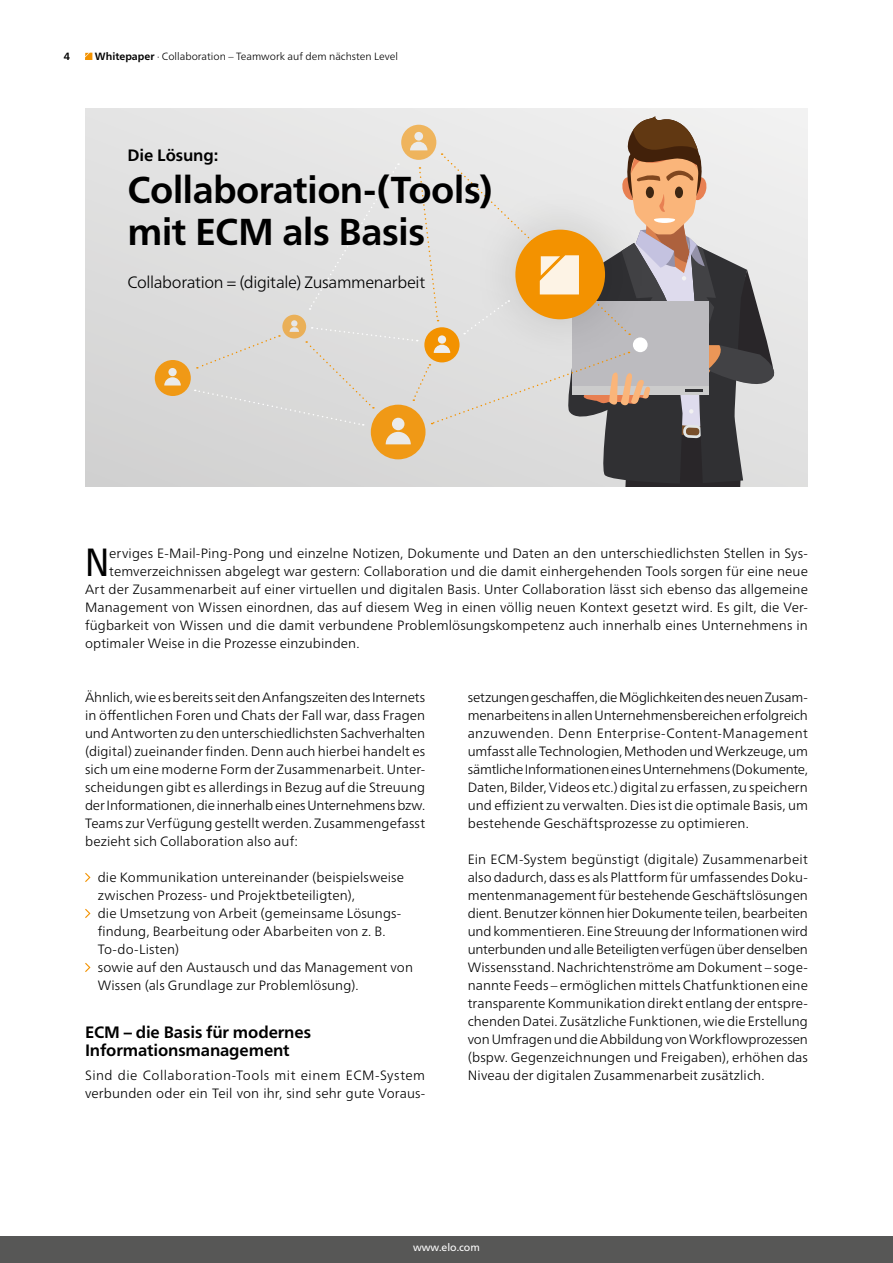
<style>
.page{position:relative;width:893px;height:1263px;background:#fff}
.page>*{position:absolute;margin:0;border:0;box-sizing:border-box;transform-origin:0 0}
.t1{font:condensed 39.3px "Frutiger Neue LTW1 G";color:#000}
.t2{font:700 37.5px/42px "Frutiger Neue LTW1 G";letter-spacing:-.015em;color:#000}
.t3{font:700 16.5px/18px "Frutiger Neue LTW1 G";letter-spacing:-.01em;color:#000}
.t4{font:300 16.5px "Frutiger Neue LTW1 G";letter-spacing:-.025em;color:#000}
.t5{font:300 13.5px/18px "Frutiger Neue LTW1 G";letter-spacing:.01em;color:#000;text-align:justify}
.t6{font:300 10.5px "Frutiger Neue LTW1 G";color:#000}
.t7{font:10.5px "Frutiger Neue LTW1 G";color:#fff}
.t8{font:700 10.5px "Frutiger Neue LTW1 G";color:#000}
.s1{font-weight:700}
</style>
<div class="page">
<div style="left:85px;top:108px;width:723px;height:378px;background:linear-gradient(to bottom,#e8e8e7,#d3d3d3)"></div>
<svg style="left:155px;top:360px;width:36px;height:36px"></svg>
<div style="left:168px;top:368px;width:9px;height:8px;background:#ededed;border-radius:50%"></div>
<svg style="left:164px;top:377px;width:17px;height:8px"></svg>
<svg style="left:85px;top:872px;width:6px;height:10px"></svg>
<svg style="left:85px;top:908px;width:6px;height:10px"></svg>
<svg style="left:85px;top:962px;width:6px;height:10px"></svg>
<svg style="left:85px;top:53px;width:7px;height:7px"></svg>
<div style="left:0;top:1236px;width:893px;height:27px;background:#575756"></div>
<svg style="left:195px;top:116px;width:591px;height:370px;background:#cdc6bf"></svg>
<p class="t8" style="left:64px;top:50px;width:8px">4</p>
<p class="t6" style="left:95px;top:50px;width:305px"><span class="s1">Whitepaper</span> · Collaboration – Teamwork auf dem nächsten Level</p>
<p class="t3" style="left:128px;top:147px;width:92px">Die Lösung:</p>
<h2 class="t2" style="left:128px;top:169px;width:366px">Collaboration-(Tools) mit ECM als Basis</h2>
<p class="t4" style="left:128px;top:272px;width:299px">Collaboration = (digitale) Zusammenarbeit</p>
<h1 class="t1" style="left:85px;top:539px;width:26px">N</h1>
<p class="t5" style="left:109px;top:544px;width:700px">erviges E-Mail-Ping-Pong und einzelne Notizen, Dokumente und Daten an den unterschiedlichsten Stellen in Sys-</p>
<p class="t5" style="left:109px;top:562px;width:700px">temverzeichnissen abgelegt war gestern: Collaboration und die damit einhergehenden Tools sorgen für eine neue</p>
<p class="t5" style="left:85px;top:580px;width:724px">Art der Zusammenarbeit auf einer virtuellen und digitalen Basis. Unter Collaboration lässt sich ebenso das allgemeine</p>
<p class="t5" style="left:85px;top:598px;width:724px">Management von Wissen einordnen, das auf diesem Weg in einen völlig neuen Kontext gesetzt wird. Es gilt, die Ver-</p>
<p class="t5" style="left:85px;top:616px;width:724px">fügbarkeit von Wissen und die damit verbundene Problemlösungskompetenz auch innerhalb eines Unternehmens in</p>
<p class="t5" style="left:85px;top:634px;width:276px">optimaler Weise in die Prozesse einzubinden.</p>
<p class="t5" style="left:85px;top:688px;width:342px">Ähnlich, wie es bereits seit den Anfangszeiten des Internets in öffentlichen Foren und Chats der Fall war, dass Fragen und Antworten zu den unterschiedlichsten Sachverhalten (digital) zueinander finden. Denn auch hierbei handelt es sich um eine moderne Form der Zusammenarbeit. Unter&shy;scheidungen gibt es allerdings in Bezug auf die Streuung der Informationen, die innerhalb eines Unternehmens bzw.<br>Teams zur Verfügung gestellt werden. Zusammengefasst bezieht sich Collaboration also auf:</p>
<p class="t5" style="left:98px;top:868px;width:317px;text-align:left">die Kommunikation untereinander (beispielsweise zwischen Prozess- und Projektbeteiligten),<br>die Umsetzung von Arbeit (gemeinsame Lösungs&shy;findung, Bearbeitung oder Abarbeiten von z. B.<br>To-do-Listen)<br>sowie auf den Austausch und das Management von Wissen (als Grundlage zur Problemlösung).</p>
<p class="t3" style="left:85px;top:1023px;width:228px">ECM – die Basis für modernes<br>Informationsmanagement</p>
<p class="t5" style="left:85px;top:1066px;width:342px">Sind die Collaboration-Tools mit einem ECM-System verbunden oder ein Teil von ihr, sind sehr gute Voraus-</p>
<p class="t5" style="left:468px;top:688px;width:342px">setzungen geschaffen, die Möglichkeiten des neuen Zusam&shy;menarbeitens in allen Unternehmensbereichen erfolgreich anzuwenden. Denn Enterprise-Content-Management umfasst alle Technologien, Methoden und Werkzeuge, um sämtliche Informationen eines Unternehmens (Dokumente, Daten, Bilder, Videos etc.) digital zu erfassen, zu speichern und effizient zu verwalten. Dies ist die optimale Basis, um bestehende Geschäftsprozesse zu optimieren.</p>
<p class="t5" style="left:468px;top:850px;width:342px">Ein ECM-System begünstigt (digitale) Zusammenarbeit also dadurch, dass es als Plattform für umfassendes Doku&shy;mentenmanagement für bestehende Geschäftslösungen dient. Benutzer können hier Dokumente teilen, bearbeiten und kommentieren. Eine Streuung der Informationen wird unterbunden und alle Beteiligten verfügen über denselben Wissensstand. Nachrichtenströme am Dokument – soge&shy;nannte Feeds – ermöglichen mittels Chatfunktionen eine transparente Kommunikation direkt entlang der entspre&shy;chenden Datei. Zusätzliche Funktionen, wie die Erstellung von Umfragen und die Abbildung von Workflowprozessen (bspw. Gegenzeichnungen und Freigaben), erhöhen das Niveau der digitalen Zusammenarbeit zusätzlich.</p>
<p class="t7" style="left:413px;top:1241px;width:68px">www.elo.com</p>
</div>
